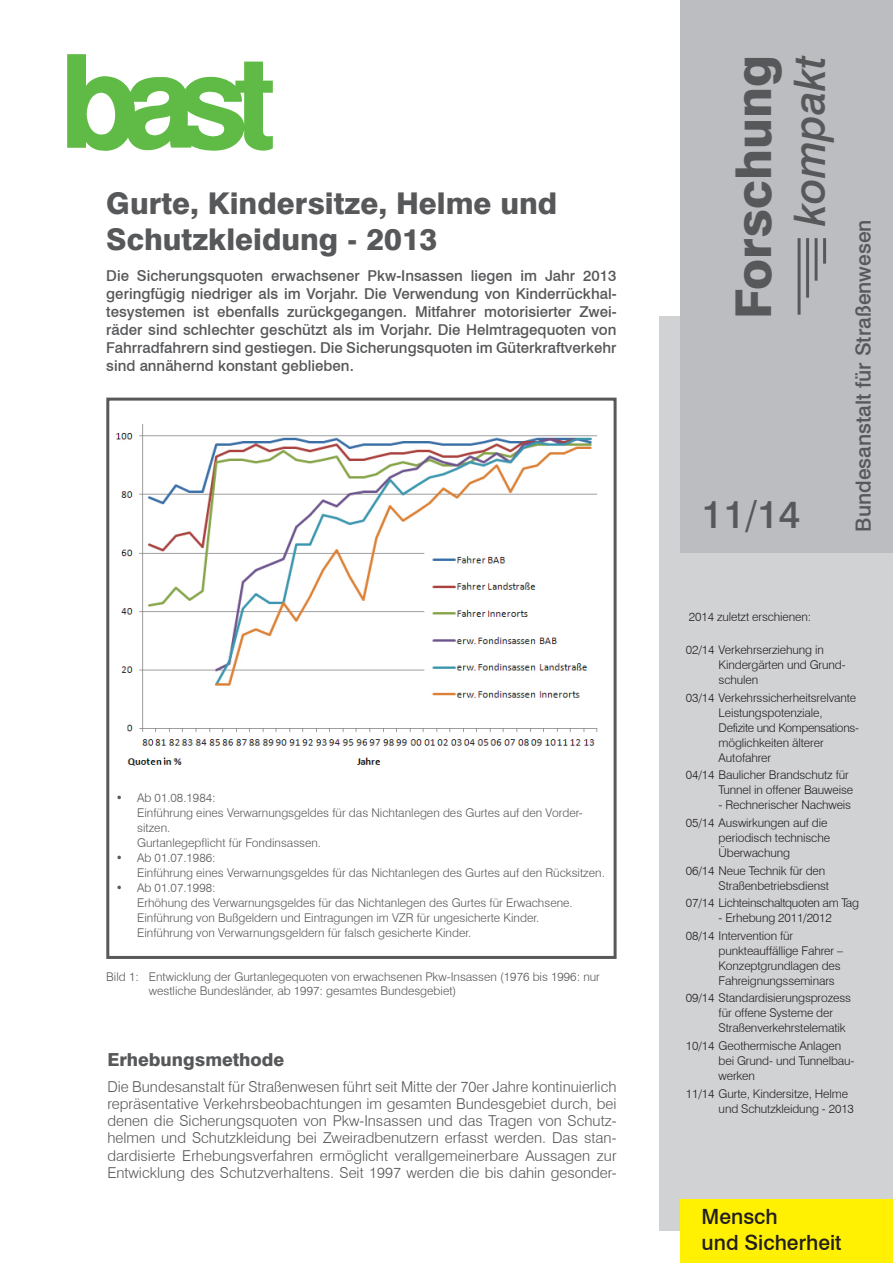
<style>
.page{position:relative;width:893px;height:1263px;background:#fff}
.page>*{position:absolute;margin:0;border:0;box-sizing:border-box;transform-origin:0 0}
.t1{font:800 49.5px "Swiss 721 BT";color:#57585a}
.t2{font:italic 500 43.5px "Swiss 721 BT";color:#57585a}
.t3{font:500 39px "Swiss 721 BT";color:#57585a}
.t4{font:800 30px/36px "Swiss 721 BT";color:#57585a}
.t5{font:500 21px "Swiss 721 BT";color:#57585a}
.t6{font:500 21px/25.2px "Swiss 721 BT";color:#231f20}
.t7{font:800 18px "Swiss 721 BT";color:#57585a}
.t8{font:300 15px/17.2px "Swiss 721 BT";color:#57585a;text-align:justify}
.t9{font:500 15px/18px "Swiss 721 BT";color:#57585a;text-align:justify}
.t10{font:300 12px/15px "Swiss 721 BT";letter-spacing:-.01em;color:#231f20}
.t11{font:300 12px/15px "Swiss 721 BT";color:#57585a}
</style>
<div class="page">
<div style="left:659px;top:317px;width:234px;height:914px;background:#d1d2d4"></div>
<div style="left:680px;top:0;width:213px;height:553px;background:#bcbdc0"></div>
<hr style="left:798px;top:238px;width:3px;height:77px;background:#57585a">
<hr style="left:815px;top:238px;width:3px;height:43px;background:#57585a">
<hr style="left:806px;top:238px;width:3px;height:60px;background:#57585a">
<hr style="left:823px;top:238px;width:3px;height:26px;background:#57585a">
<div style="left:680px;top:1199px;width:213px;height:64px;background:#fff101"></div>
<img style="left:67px;top:54px;width:205px;height:96px">
<div style="left:106px;top:398px;width:511px;height:561px;border:3px solid #57585a"></div>
<img style="left:117px;top:424px;width:481px;height:342px">
<h3 class="t4" style="left:106px;top:185px;width:452px">Gurte, Kindersitze, Helme und<br>Schutzkleidung - 2013</h3>
<p class="t9" style="left:106px;top:266px;width:512px">Die Sicherungsquoten erwachsener Pkw-Insassen liegen im Jahr 2013 geringfügig niedriger als im Vorjahr. Die Verwendung von Kinderrückhal&shy;tesystemen ist ebenfalls zurückgegangen. Mitfahrer motorisierter Zwei&shy;räder sind schlechter geschützt als im Vorjahr. Die Helmtragequoten von Fahrradfahrern sind gestiegen. Die Sicherungsquoten im Güterkraftverkehr sind annähernd konstant geblieben.</p>
<p class="t11" style="left:137px;top:790px;width:447px;text-indent:-21px">• Ab 01.08.1984:<br>Einführung eines Verwarnungsgeldes für das Nichtanlegen des Gurtes auf den Vorder&shy;sitzen.<br>Gurtanlegepflicht für Fondinsassen.</p>
<p class="t11" style="left:137px;top:850px;width:469px;text-indent:-21px">• Ab 01.07.1986:<br>Einführung eines Verwarnungsgeldes für das Nichtanlegen des Gurtes auf den Rücksitzen.</p>
<p class="t11" style="left:137px;top:880px;width:437px;text-indent:-21px">• Ab 01.07.1998:<br>Erhöhung des Verwarnungsgeldes für das Nichtanlegen des Gurtes für Erwachsene.<br>Einführung von Bußgeldern und Eintragungen im VZR für ungesicherte Kinder.<br>Einführung von Verwarnungsgeldern für falsch gesicherte Kinder.</p>
<p class="t11" style="left:149px;top:969px;width:453px;line-height:14.4px;text-indent:-43px">Bild 1: Entwicklung der Gurtanlegequoten von erwachsenen Pkw-Insassen (1976 bis 1996: nur westliche Bundesländer, ab 1997: gesamtes Bundesgebiet)</p>
<h3 class="t7" style="left:107px;top:1048px;width:178px">Erhebungsmethode</h3>
<p class="t8" style="left:107px;top:1077px;width:511px">Die Bundesanstalt für Straßenwesen führt seit Mitte der 70er Jahre kontinuierlich repräsentative Verkehrsbeobachtungen im gesamten Bundesgebiet durch, bei denen die Sicherungsquoten von Pkw-Insassen und das Tragen von Schutz&shy;helmen und Schutzkleidung bei Zweiradbenutzern erfasst werden. Das stan&shy;dardisierte Erhebungsverfahren ermöglicht verallgemeinerbare Aussagen zur Entwicklung des Schutzverhaltens. Seit 1997 werden die bis dahin gesonder-</p>
<h1 class="t1" style="left:724px;top:319px;width:265px;rotate:-90deg">Forschung</h1>
<h2 class="t2" style="left:783px;top:226px;width:172px;rotate:-90deg">kompakt</h2>
<h3 class="t3" style="left:702px;top:491px;width:100px">11/14</h3>
<h3 class="t5" style="left:850px;top:531px;width:314px;rotate:-90deg">Bundesanstalt für Straßenwesen</h3>
<p class="t10" style="left:689px;top:610px;width:124px">2014 zuletzt erschienen:</p>
<p class="t10" style="left:719px;top:642px;width:128px;text-indent:-33px">02/14 Verkehrserziehung in<br>Kindergärten und Grund&shy;schulen</p>
<p class="t10" style="left:719px;top:690px;width:142px;text-indent:-33px">03/14 Verkehrssicherheitsrelvante<br>Leistungspotenziale,<br>Defizite und Kompensations&shy;möglichkeiten älterer<br>Autofahrer</p>
<p class="t10" style="left:719px;top:767px;width:136px;text-indent:-33px">04/14 Baulicher Brandschutz für<br>Tunnel in offener Bauweise</p>
<p class="t10" style="left:686px;top:796px;width:167px;line-height:17.5px;text-indent:33px">- Rechnerischer Nachweis<br>05/14 Auswirkungen auf die</p>
<p class="t10" style="left:719px;top:830px;width:113px">periodisch technische<br>Überwachung</p>
<p class="t10" style="left:719px;top:863px;width:112px;text-indent:-33px">06/14 Neue Technik für den<br>Straßenbetriebsdienst</p>
<p class="t10" style="left:686px;top:895px;width:175px">07/14 Lichteinschaltquoten am Tag</p>
<p class="t10" style="left:686px;top:909px;width:148px;line-height:17.5px;text-indent:33px">- Erhebung 2011/2012<br>08/14 Intervention für</p>
<p class="t10" style="left:719px;top:943px;width:126px">punkteauffällige Fahrer –<br>Konzeptgrundlagen des<br>Fahreignungsseminars</p>
<p class="t10" style="left:719px;top:990px;width:134px;text-indent:-33px">09/14 Standardisierungsprozess für offene Systeme der<br>Straßenverkehrstelematik</p>
<p class="t10" style="left:719px;top:1038px;width:137px;text-indent:-33px">10/14 Geothermische Anlagen bei Grund- und Tunnelbau&shy;werken</p>
<p class="t10" style="left:719px;top:1086px;width:137px;text-indent:-33px">11/14 Gurte, Kindersitze, Helme und Schutzkleidung - 2013</p>
<h3 class="t6" style="left:702px;top:1204px;width:141px">Mensch<br>und Sicherheit</h3>
</div>
